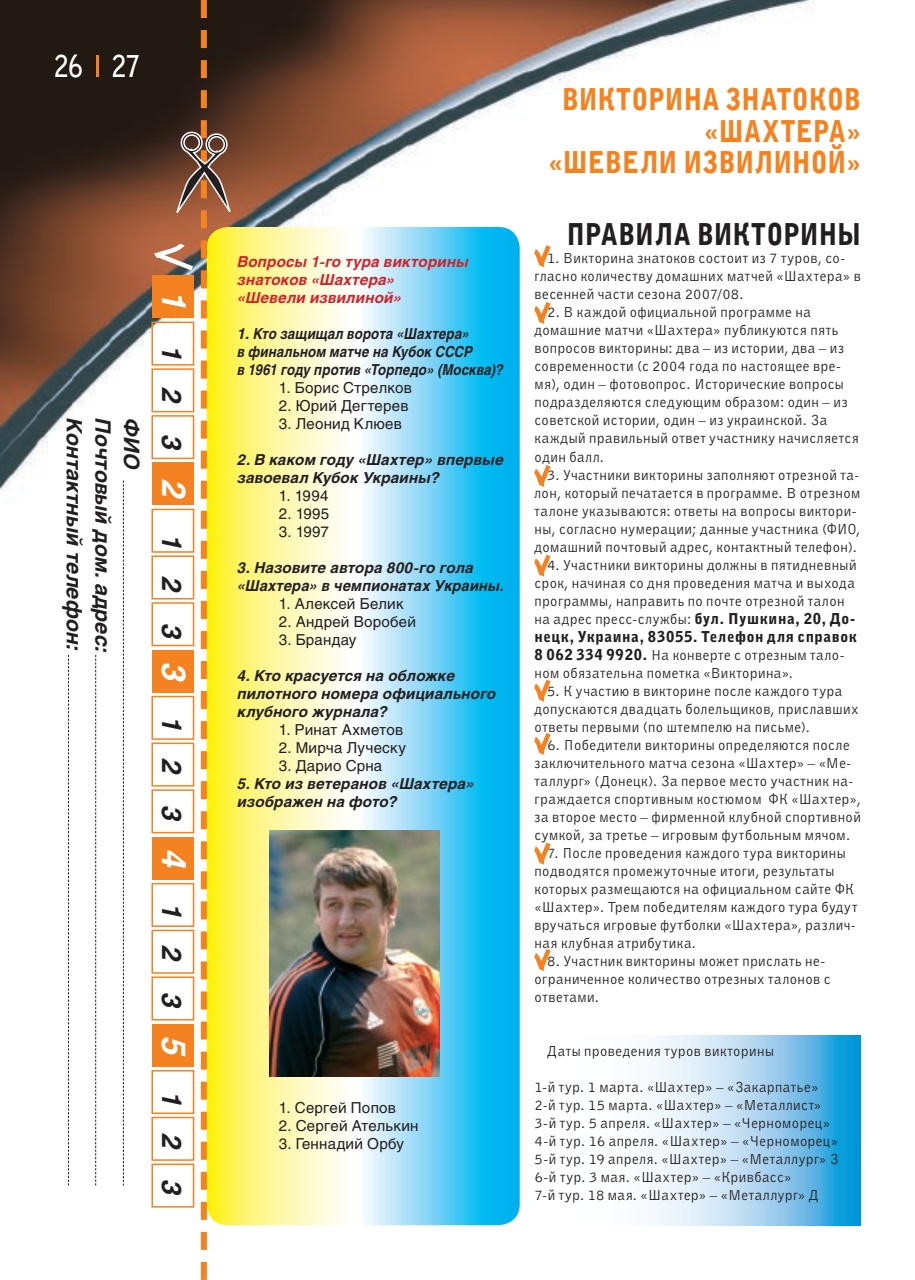
<style>
.page{position:relative;width:915px;height:1280px;background:#fff}
.page>*{position:absolute;margin:0;border:0;box-sizing:border-box;transform-origin:0 0}
.t1{font:900 30px/31.5px "Bell Gothic";letter-spacing:.08em;color:#f58220;scale:.85 1}
.t2{font:900 30px "Bell Gothic";color:#231f20;scale:.85 1}
.t3{font:700 30px "Bell Gothic";color:#fff;scale:.85 1}
.t4{font:italic 700 27px "Helios";letter-spacing:.995em;color:#231f20}
.t5{font:italic 700 21px "Helios";color:#231f20}
.t6{font:15px/18px "Bell Gothic";letter-spacing:.035em;color:#231f20}
.t7{font:italic 700 15px/18px "Helios";letter-spacing:.015em;color:#231f20}
.t8{font:15px "Helios";letter-spacing:.015em;color:#231f20}
.t9{font:italic 700 15px/18px "Helios";letter-spacing:.015em;color:#d1232a}
.s1{font-size:33px;color:#fff}
.s2{font-weight:900}
</style>
<div class="page">
<img style="left:0;top:0;width:861px;height:1226px">
<svg style="left:527px;top:1036px;width:332px;height:189px"></svg>
<hr style="left:96px;top:55px;width:2px;height:22px;background:#f58220">
<svg style="left:530px;top:240px;width:24px;height:46px"></svg>
<svg style="left:530px;top:297px;width:24px;height:46px"></svg>
<svg style="left:530px;top:460px;width:24px;height:46px"></svg>
<svg style="left:530px;top:550px;width:24px;height:46px"></svg>
<svg style="left:530px;top:675px;width:24px;height:46px"></svg>
<svg style="left:530px;top:728px;width:24px;height:46px"></svg>
<svg style="left:530px;top:837px;width:24px;height:47px"></svg>
<svg style="left:530px;top:944px;width:24px;height:46px"></svg>
<svg style="left:207px;top:227px;width:312px;height:998px;background:#a4e0d7"></svg>
<svg style="left:123px;top:480px;width:1px;height:705px"></svg>
<svg style="left:95px;top:655px;width:1px;height:530px"></svg>
<svg style="left:68px;top:655px;width:1px;height:530px"></svg>
<svg style="left:146px;top:0;width:85px;height:1280px"></svg>
<img style="left:269px;top:831px;width:170px;height:245px">
<h1 class="t3" style="left:54px;top:45px;width:103px">26 27</h1>
<h3 class="t5" style="left:87px;top:418px;width:234px;rotate:90deg">Контактный телефон:</h3>
<h3 class="t5" style="left:115px;top:418px;width:237px;rotate:90deg">Почтовый дом. адрес:</h3>
<h3 class="t5" style="left:144px;top:418px;width:52px;rotate:90deg">ФИО</h3>
<h2 class="t4" style="left:187px;top:292px;width:160px;rotate:90deg"><span class="s1">1</span> 123</h2>
<h2 class="t4" style="left:187px;top:480px;width:160px;rotate:90deg"><span class="s1">2</span> 123</h2>
<h2 class="t4" style="left:187px;top:662px;width:534px;rotate:90deg"><span class="s1">3</span> 123<span class="s1">4</span> 123<span class="s1">5</span> 123</h2>
<p class="t9" style="left:237px;top:252px;width:233px">Вопросы 1-го тура викторины знатоков «Шахтера»<br>«Шевели извилиной»</p>
<p class="t7" style="left:237px;top:324px;width:267px">1. Кто защищал ворота «Шахтера»<br>в финальном матче на Кубок СССР<br>в 1961 году против «Торпедо» (Москва)?</p>
<p class="t8" style="left:279px;top:379px;width:135px">1. Борис Стрелков</p>
<p class="t8" style="left:279px;top:397px;width:131px">2. Юрий Дегтерев</p>
<p class="t8" style="left:279px;top:415px;width:125px">3. Леонид Клюев</p>
<p class="t7" style="left:237px;top:450px;width:268px">2. В каком году «Шахтер» впервые завоевал Кубок Украины?</p>
<p class="t8" style="left:279px;top:487px;width:51px">1. 1994</p>
<p class="t8" style="left:279px;top:505px;width:52px">2. 1995</p>
<p class="t8" style="left:279px;top:523px;width:52px">3. 1997</p>
<p class="t7" style="left:237px;top:558px;width:268px">3. Назовите автора 800-го гола «Шахтера» в чемпионатах Украины.</p>
<p class="t8" style="left:279px;top:595px;width:126px">1. Алексей Белик</p>
<p class="t8" style="left:279px;top:613px;width:139px">2. Андрей Воробей</p>
<p class="t8" style="left:279px;top:631px;width:79px">3. Брандау</p>
<p class="t7" style="left:237px;top:666px;width:260px">4. Кто красуется на обложке пилотного номера официального клубного журнала?</p>
<p class="t8" style="left:279px;top:721px;width:126px">1. Ринат Ахметов</p>
<p class="t8" style="left:279px;top:739px;width:129px">2. Мирча Луческу</p>
<p class="t8" style="left:279px;top:757px;width:105px">3. Дарио Срна</p>
<p class="t7" style="left:237px;top:774px;width:238px">5. Кто из ветеранов «Шахтера» изображен на фото?</p>
<p class="t8" style="left:279px;top:1099px;width:119px">1. Сергей Попов</p>
<p class="t8" style="left:279px;top:1117px;width:141px">2. Сергей Ателькин</p>
<p class="t8" style="left:279px;top:1135px;width:127px">3. Геннадий Орбу</p>
<h1 class="t1" style="left:561px;top:85px;width:62px">Виктор</h1>
<h1 class="t1" style="left:704px;top:85px;width:87px;text-indent:-39px">ина знатоков «Шахтера</h1>
<h1 class="t1" style="left:846px;top:116px;width:18px">»</h1>
<h1 class="t1" style="left:548px;top:148px;width:40px">«шевел</h1>
<h1 class="t1" style="left:658px;top:148px;width:239px">и извилиной»</h1>
<h1 class="t2" style="left:566px;top:215px;width:215px">Правила виктор</h1>
<h1 class="t2" style="left:799px;top:215px;width:73px">ины</h1>
<p class="t6" style="left:534px;top:249px;width:328px;text-indent:13px">1. Викторина знатоков состоит из 7 туров, со&shy;гласно количеству домашних матчей «Шахтера» в весенней части сезона 2007/08.</p>
<p class="t6" style="left:534px;top:303px;width:326px;text-indent:13px">2. В каждой официальной программе на домашние матчи «Шахтера» публикуются пять вопросов викторины: два – из истории, два – из современности (с 2004 года по настоящее вре&shy;мя), один – фотовопрос. И сторические вопросы подразделяются следующим образом: один – из советской истории, один – из украинской. За каждый правильный ответ участнику начисляется один балл.</p>
<p class="t6" style="left:534px;top:465px;width:327px;text-indent:13px">3. Участники викторины заполняют отрезной та&shy;лон, который печатается в программе. В отрезном талоне указываются: ответы на вопросы виктори&shy;ны, согласно нумерации; данные участника (ФИ О, домашний почтовый адрес, контактный телефон).</p>
<p class="t6" style="left:534px;top:555px;width:324px;text-indent:13px">4. Участники викторины должны в пятидневный срок, начиная со дня проведения матча и выхода программы, направить по почте отрезной талон на адрес пресс-службы: <span class="s2">бул. Пушкина, 20, До&shy;нецк, Украина, 83055. Телефон для справок 8 062 334 9920.</span> Н а конверте с отрезным тало&shy;ном обязательна пометка «Викторина».</p>
<p class="t6" style="left:534px;top:681px;width:325px;text-indent:13px">5. К участию в викторине после каждого тура допускаются двадцать болельщиков, приславших ответы первыми (по штемпелю на письме).</p>
<p class="t6" style="left:534px;top:735px;width:328px;text-indent:13px">6. П обедители викторины определяются после заключительного матча сезона «Шахтер» – «Ме&shy;таллург» (Донецк). За первое место участник на&shy;граждается спортивным костюмом ФК «Шахтер», за второе место – фирменной клубной спортивной сумкой, за третье – игровым футбольным мячом.</p>
<p class="t6" style="left:534px;top:843px;width:324px;text-indent:13px">7. П осле проведения каждого тура викторины подводятся промежуточные итоги, результаты которых размещаются на официальном сайте ФК «Шахтер». Трем победителям каждого тура будут вручаться игровые футболки «Шахтера», различ&shy;ная клубная атрибутика.</p>
<p class="t6" style="left:534px;top:951px;width:297px;text-indent:13px">8. Участник викторины может прислать не&shy;ограниченное количество отрезных талонов с ответами.</p>
<p class="t6" style="left:547px;top:1041px;width:228px">Даты проведения туров викторины</p>
<p class="t6" style="left:534px;top:1077px;width:305px">1-й тур. 1 марта. «Шахтер» – «Закарпатье» 2-й тур. 15 марта. «Шахтер» – «Металлист» 3-й тур. 5 апреля. «Шахтер» – «Черноморец» 4-й тур. 16 апреля. «Шахтер» – «Черноморец» 5-й тур. 19 апреля. «Шахтер» – «Металлург» З 6-й тур. 3 мая. «Шахтер» – «Кривбасс»<br>7-й тур. 18 мая. «Шахтер» – «Металлург» Д</p>
</div>
